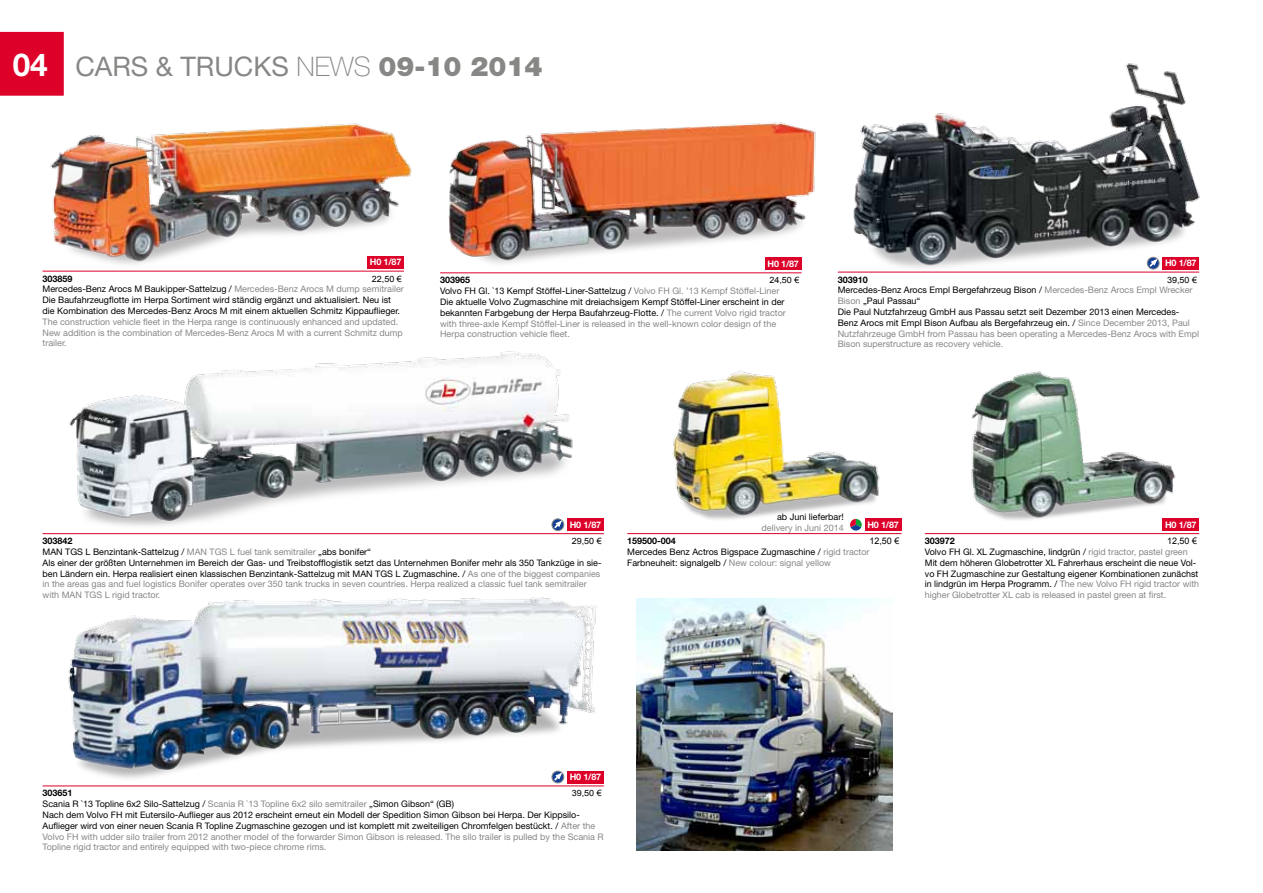
<style>
.page{position:relative;width:1263px;height:893px;background:#fff}
.page>*{position:absolute;margin:0;border:0;box-sizing:border-box;transform-origin:0 0}
.t1{font:700 31.5px "Helvetica Neue";color:#fff}
.t2{font:27px "Helvetica Neue";color:#878786}
.t3{font:9px/10.8px "Helvetica Neue";color:#000}
.t4{font:9px/10.8px "Helvetica Neue";color:#878786}
.t5{font:700 9px "Helvetica Neue";color:#000}
.t6{font:700 9px "Helvetica Neue";letter-spacing:-.02em;color:#fff}
.t7{font:9px "Arial";color:#000}
.t8{font:8.7px "Arial";color:#000;scale:1.04 1}
.s1{font-weight:100}
.s2{font-weight:900}
.s3{color:#878786}
</style>
<div class="page">
<img style="left:50px;top:123px;width:359px;height:142px">
<hr style="left:43px;top:271px;width:361px;height:1px;background:#dd0029">
<div style="left:367px;top:256px;width:37px;height:12px;background:#dd0029"></div>
<img style="left:69px;top:351px;width:518px;height:181px">
<img style="left:637px;top:598px;width:255px;height:252px">
<img style="left:48px;top:597px;width:556px;height:189px">
<hr style="left:43px;top:786px;width:561px;height:1px;background:#dd0029">
<div style="left:552px;top:771px;width:12px;height:12px;border:1px solid #878786;border-radius:50%"></div>
<svg style="left:552px;top:773px;width:10px;height:9px"></svg>
<div style="left:567px;top:771px;width:37px;height:12px;background:#dd0029"></div>
<img style="left:952px;top:371px;width:247px;height:164px">
<hr style="left:925px;top:533px;width:274px;height:1px;background:#dd0029">
<div style="left:1162px;top:519px;width:37px;height:12px;background:#dd0029"></div>
<img style="left:672px;top:370px;width:215px;height:150px">
<hr style="left:627px;top:533px;width:274px;height:1px;background:#dd0029">
<div style="left:865px;top:519px;width:36px;height:12px;background:#dd0029"></div>
<svg style="left:850px;top:519px;width:12px;height:12px"></svg>
<hr style="left:43px;top:533px;width:561px;height:1px;background:#dd0029">
<div style="left:567px;top:519px;width:37px;height:12px;background:#dd0029"></div>
<div style="left:552px;top:519px;width:12px;height:12px;border:1px solid #878786;border-radius:50%"></div>
<svg style="left:552px;top:521px;width:10px;height:9px"></svg>
<hr style="left:440px;top:272px;width:361px;height:1px;background:#dd0029">
<img style="left:409px;top:122px;width:407px;height:148px">
<img style="left:837px;top:63px;width:363px;height:210px">
<hr style="left:838px;top:272px;width:361px;height:1px;background:#dd0029">
<div style="left:1162px;top:257px;width:37px;height:12px;background:#dd0029"></div>
<div style="left:1147px;top:257px;width:12px;height:12px;border:1px solid #878786;border-radius:50%"></div>
<svg style="left:1148px;top:259px;width:9px;height:10px"></svg>
<div style="left:0;top:32px;width:64px;height:64px;background:#dd0029"></div>
<h1 class="t1" style="left:13px;top:45px;width:37px">04</h1>
<h2 class="t2" style="left:75px;top:50px;width:469px">CARS &amp; TRUCKS <span class="s1">NEWS</span> <span class="s2">09-10 2014</span></h2>
<p class="t6" style="left:370px;top:256px;width:33px">H0 1/87</p>
<p class="t5" style="left:43px;top:273px;width:32px">303859</p>
<p class="t8" style="left:372px;top:273px;width:30px">22,50 €</p>
<p class="t3" style="left:43px;top:284px;width:363px">Mercedes-Benz Arocs M Baukipper-Sattelzug / <span class="s3">Mercedes-Benz Arocs M dump semitrailer<br></span>Die Baufahrzeugflotte im Herpa Sortiment wird ständig ergänzt und aktualisiert. Neu ist die Kombination des Mercedes-Benz Arocs M mit einem aktuellen Schmitz Kippauflieger.</p>
<p class="t4" style="left:43px;top:316px;width:362px">The construction vehicle fleet in the Herpa range is continuously enhanced and updated.<br>New addition is the combination of Mercedes-Benz Arocs M with a current Schmitz dump trailer.</p>
<p class="t6" style="left:767px;top:258px;width:33px">H0 1/87</p>
<p class="t5" style="left:440px;top:275px;width:32px">303965</p>
<p class="t8" style="left:769px;top:275px;width:30px">24,50 €</p>
<p class="t3" style="left:440px;top:285px;width:347px">Volvo FH Gl. `13 Kempf Stöffel-Liner-Sattelzug / <span class="s3">Volvo FH Gl. ’13 Kempf Stöffel-Liner </span>Die aktuelle Volvo Zugmaschine mit dreiachsigem Kempf Stöffel-Liner erscheint in der bekannten Farbgebung der Herpa Baufahrzeug-Flotte. / <span class="s3">The current Volvo rigid tractor with three-axle Kempf Stöffel-Liner is released in the well-known color design of the Herpa construction vehicle fleet.</span></p>
<p class="t6" style="left:1165px;top:258px;width:33px">H0 1/87</p>
<p class="t5" style="left:838px;top:274px;width:32px">303910</p>
<p class="t8" style="left:1167px;top:274px;width:30px">39,50 €</p>
<p class="t3" style="left:838px;top:285px;width:363px">Mercedes-Benz Arocs Empl Bergefahrzeug Bison / <span class="s3">Mercedes-Benz Arocs Empl Wrecker Bison</span> „Paul Passau“<br>Die Paul Nutzfahrzeug GmbH aus Passau setzt seit Dezember 2013 einen Mercedes-Benz Arocs mit Empl Bison Aufbau als Bergefahrzeug ein. / <span class="s3">Since December 2013, Paul Nutzfahrzeuge GmbH from Passau has been operating a Mercedes-Benz Arocs with Empl Bison superstructure as recovery vehicle.</span></p>
<p class="t6" style="left:570px;top:519px;width:33px">H0 1/87</p>
<p class="t5" style="left:43px;top:535px;width:32px">303842</p>
<p class="t8" style="left:572px;top:535px;width:30px">29,50 €</p>
<p class="t3" style="left:43px;top:546px;width:560px">MAN TGS L Benzintank-Sattelzug / <span class="s3">MAN TGS L fuel tank semitrailer</span> „abs bonifer“<br>Als einer der größten Unternehmen im Bereich der Gas- und Treibstofflogistik setzt das Unternehmen Bonifer mehr als 350 Tankzüge in sie&shy;ben Ländern ein. Herpa realisiert einen klassischen Benzintank-Sattelzug mit MAN TGS L Zugmaschine. / <span class="s3">As one of the biggest companies in the areas gas and fuel logistics Bonifer operates over 350 tank trucks in seven countries. Herpa realized a classic fuel tank semitrailer with MAN TGS L rigid tractor.</span></p>
<p class="t3" style="left:777px;top:511px;width:68px">ab Juni lieferbar!</p>
<p class="t4" style="left:761px;top:522px;width:84px">delivery in Juni 2014</p>
<p class="t6" style="left:867px;top:519px;width:33px">H0 1/87</p>
<p class="t5" style="left:627px;top:535px;width:50px">159500-004</p>
<p class="t7" style="left:869px;top:535px;width:32px">12,50 €</p>
<p class="t3" style="left:627px;top:546px;width:244px">Mercedes Benz Actros Bigspace Zugmaschine / <span class="s3">rigid tractor<br></span>Farbneuheit: signalgelb / <span class="s3">New colour: signal yellow</span></p>
<p class="t6" style="left:1165px;top:519px;width:33px">H0 1/87</p>
<p class="t5" style="left:925px;top:535px;width:32px">303972</p>
<p class="t7" style="left:1167px;top:535px;width:32px">12,50 €</p>
<p class="t3" style="left:925px;top:546px;width:276px">Volvo FH Gl. XL Zugmaschine, lindgrün / <span class="s3">rigid tractor, pastel green </span>Mit dem höheren Globetrotter XL Fahrerhaus erscheint die neue Vol&shy;vo FH Zugmaschine zur Gestaltung eigener Kombinationen zunächst in lindgrün im Herpa Programm. / <span class="s3">The new Volvo FH rigid tractor with higher Globetrotter XL cab is released in pastel green at first.</span></p>
<p class="t6" style="left:570px;top:771px;width:33px">H0 1/87</p>
<p class="t5" style="left:43px;top:788px;width:32px">303651</p>
<p class="t8" style="left:572px;top:788px;width:30px">39,50 €</p>
<p class="t3" style="left:43px;top:798px;width:563px">Scania R `13 Topline 6x2 Silo-Sattelzug / <span class="s3">Scania R `13 Topline 6x2 silo semitrailer</span> „Simon Gibson“ (GB)<br>Nach dem Volvo FH mit Eutersilo-Auflieger aus 2012 erscheint erneut ein Modell der Spedition Simon Gibson bei Herpa. Der Kippsilo-Auflieger wird von einer neuen Scania R Topline Zugmaschine gezogen und ist komplett mit zweiteiligen Chromfelgen bestückt. / <span class="s3">After the Volvo FH with udder silo trailer from 2012 another model of the forwarder Simon Gibson is released. The silo trailer is pulled by the Scania R Topline rigid tractor and entirely equipped with two-piece chrome rims.</span></p>
</div>
